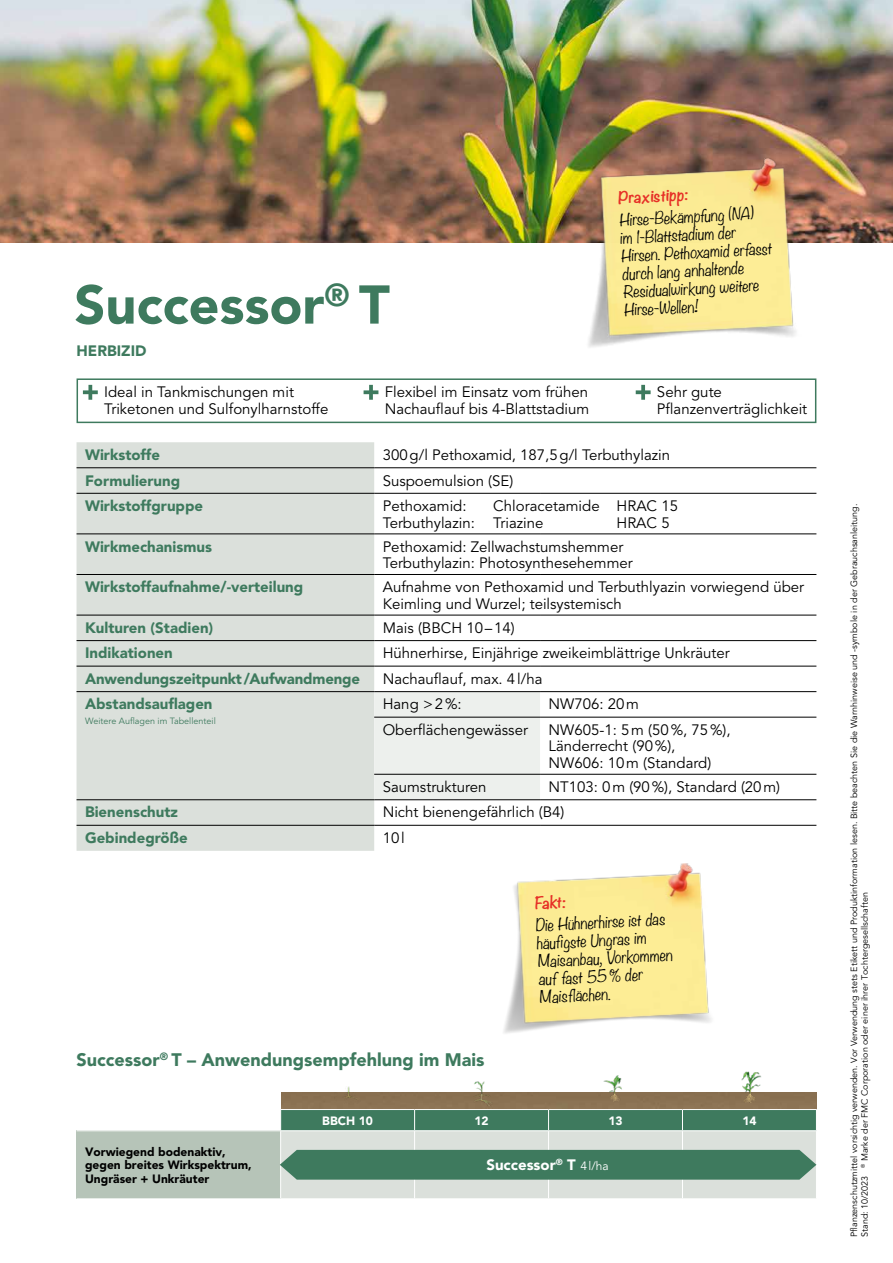
<style>
.page{position:relative;width:893px;height:1263px;background:#fff}
.page>*{position:absolute;margin:0;border:0;box-sizing:border-box;transform-origin:0 0}
.t1{font:900 54px "Avenir LT Pro";color:#3e7a5e}
.t2{font:900 18px "Avenir LT Pro";color:#3e7a5e}
.t3{font:15px/16.5px "Avenir LT Pro";color:#000}
.t4{font:300 15px/18px "Noteworthy";color:#000}
.t5{font:900 15px "Avenir LT Pro";color:#3e7a5e}
.t6{font:900 15px "Avenir LT Pro";color:#fff}
.t7{font:700 15px "Noteworthy";color:#e63027}
.t8{font:900 12px/13.5px "Avenir LT Pro";color:#000}
.t9{font:900 12px "Avenir LT Pro";color:#fff}
.t10{font:9px/10.5px "Avenir LT Pro";color:#000}
.t11{font:9px "Avenir LT Pro";color:#3e7a5e}
.s1{font-weight:400;font-size:12px}
</style>
<div class="page">
<img style="left:0;top:0;width:893px;height:242px">
<div style="left:77px;top:442px;width:297px;height:409px;background:#dbe0db"></div>
<div style="left:374px;top:692px;width:166px;height:107px;background:#edf0ed"></div>
<hr style="left:77px;top:467px;width:297px;height:1px;background:#000">
<hr style="left:374px;top:467px;width:166px;height:1px;background:#000">
<hr style="left:540px;top:467px;width:276px;height:1px;background:#000">
<hr style="left:77px;top:493px;width:297px;height:1px;background:#000">
<hr style="left:374px;top:493px;width:166px;height:1px;background:#000">
<hr style="left:540px;top:493px;width:276px;height:1px;background:#000">
<hr style="left:77px;top:533px;width:297px;height:1px;background:#000">
<hr style="left:374px;top:533px;width:166px;height:1px;background:#000">
<hr style="left:540px;top:533px;width:276px;height:1px;background:#000">
<hr style="left:77px;top:574px;width:297px;height:1px;background:#000">
<hr style="left:374px;top:574px;width:166px;height:1px;background:#000">
<hr style="left:540px;top:574px;width:276px;height:1px;background:#000">
<hr style="left:77px;top:615px;width:297px;height:1px;background:#000">
<hr style="left:374px;top:615px;width:166px;height:1px;background:#000">
<hr style="left:540px;top:615px;width:276px;height:1px;background:#000">
<hr style="left:77px;top:640px;width:297px;height:1px;background:#000">
<hr style="left:374px;top:640px;width:166px;height:1px;background:#000">
<hr style="left:540px;top:640px;width:276px;height:1px;background:#000">
<hr style="left:77px;top:666px;width:297px;height:1px;background:#000">
<hr style="left:374px;top:666px;width:166px;height:1px;background:#000">
<hr style="left:540px;top:666px;width:276px;height:1px;background:#000">
<hr style="left:77px;top:691px;width:297px;height:1px;background:#000">
<hr style="left:374px;top:691px;width:166px;height:1px;background:#000">
<hr style="left:540px;top:691px;width:276px;height:1px;background:#000">
<hr style="left:374px;top:717px;width:166px;height:1px;background:#000">
<hr style="left:540px;top:717px;width:276px;height:1px;background:#000">
<hr style="left:374px;top:774px;width:166px;height:1px;background:#000">
<hr style="left:540px;top:774px;width:276px;height:1px;background:#000">
<hr style="left:77px;top:799px;width:297px;height:1px;background:#000">
<hr style="left:374px;top:799px;width:166px;height:1px;background:#000">
<hr style="left:540px;top:799px;width:276px;height:1px;background:#000">
<hr style="left:77px;top:825px;width:297px;height:1px;background:#000">
<hr style="left:374px;top:825px;width:166px;height:1px;background:#000">
<hr style="left:540px;top:825px;width:276px;height:1px;background:#000">
<div style="left:281px;top:1092px;width:535px;height:17px;background:#8a7152"></div>
<img style="left:334px;top:1086px;width:27px;height:23px">
<img style="left:468px;top:1081px;width:27px;height:28px">
<img style="left:602px;top:1075px;width:27px;height:34px">
<img style="left:736px;top:1071px;width:27px;height:38px">
<div style="left:77px;top:1131px;width:204px;height:68px;background:#b6c4b8"></div>
<hr style="left:77px;top:1198px;width:204px;height:1px;background:#fff">
<svg style="left:280px;top:1109px;width:537px;height:90px;background:#87a998"></svg>
<div style="left:77px;top:378px;width:739px;height:45px;background:#fff;border:2px solid #3e7a5e"></div>
<svg style="left:83px;top:385px;width:15px;height:15px"></svg>
<svg style="left:364px;top:385px;width:14px;height:15px"></svg>
<svg style="left:636px;top:385px;width:15px;height:15px"></svg>
<img style="left:576px;top:157px;width:227px;height:190px">
<img style="left:504px;top:863px;width:207px;height:170px">
<h1 class="t1" style="left:74px;top:272px;width:317px">Successor<sup>®</sup> T</h1>
<p class="t5" style="left:77px;top:341px;width:71px">HERBIZID</p>
<p class="t7" style="left:617px;top:184px;width:72px;rotate:-3deg">Praxistipp:</p>
<p class="t4" style="left:618px;top:211px;width:153px;rotate:-3deg">Hirse-Bekämpfung (NA)<br>im 1-Blattstadium der<br>Hirsen. Pethoxamid erfasst durch lang anhaltende<br>Residualwirkung weitere<br>Hirse-Wellen!</p>
<p class="t3" style="left:104px;top:384px;width:226px">Ideal in Tankmischungen mit<br>Triketonen und Sulfonylharnstoffe</p>
<p class="t3" style="left:385px;top:384px;width:206px">Flexibel im Einsatz vom frühen<br>Nachauflauf bis 4-Blattstadium</p>
<p class="t3" style="left:657px;top:384px;width:152px">Sehr gute<br>Pflanzenverträglichkeit</p>
<p class="t5" style="left:85px;top:446px;width:76px">Wirkstoffe</p>
<p class="t3" style="left:383px;top:447px;width:289px">300g/l Pethoxamid, 187,5g/l Terbuthylazin</p>
<p class="t5" style="left:85px;top:471px;width:97px">Formulierung</p>
<p class="t3" style="left:383px;top:472px;width:132px">Suspoemulsion (SE)</p>
<p class="t5" style="left:85px;top:497px;width:120px">Wirkstoffgruppe</p>
<p class="t3" style="left:383px;top:498px;width:85px">Pethoxamid:</p>
<p class="t3" style="left:383px;top:498px;width:297px;text-indent:111px">Chloracetamide HRAC 15<br>Terbuthylazin: Triazine</p>
<p class="t3" style="left:617px;top:514px;width:55px">HRAC 5</p>
<p class="t5" style="left:85px;top:537px;width:128px">Wirkmechanismus</p>
<p class="t3" style="left:383px;top:538px;width:252px">Pethoxamid: Zellwachstumshemmer<br>Terbuthylazin: Photosynthesehemmer</p>
<p class="t5" style="left:85px;top:578px;width:220px">Wirkstoffaufnahme/-verteilung</p>
<p class="t3" style="left:383px;top:579px;width:423px">Aufnahme von Pethoxamid und Terbuthlyazin vorwiegend über<br>Keimling und Wurzel; teilsystemisch</p>
<p class="t5" style="left:85px;top:618px;width:130px">Kulturen (Stadien)</p>
<p class="t3" style="left:383px;top:620px;width:134px">Mais (BBCH 10–14)</p>
<p class="t5" style="left:85px;top:644px;width:89px">Indikationen</p>
<p class="t3" style="left:383px;top:645px;width:349px">Hühnerhirse, Einjährige zweikeimblättrige Unkräuter</p>
<p class="t5" style="left:85px;top:669px;width:277px">Anwendungszeitpunkt /Aufwandmenge</p>
<p class="t3" style="left:383px;top:671px;width:161px">Nachauflauf, max. 4l/ha</p>
<p class="t5" style="left:85px;top:695px;width:129px">Abstandsauflagen</p>
<p class="t11" style="left:85px;top:716px;width:132px">Weitere Auflagen im Tabellenteil</p>
<p class="t3" style="left:383px;top:696px;width:81px">Hang &gt;2%:</p>
<p class="t3" style="left:549px;top:696px;width:92px">NW706: 20m</p>
<p class="t3" style="left:383px;top:722px;width:147px">Oberflächengewässer</p>
<p class="t3" style="left:549px;top:722px;width:184px">NW605-1: 5m (50%, 75%),<br>Länderrecht (90%),<br>NW606: 10m (Standard)</p>
<p class="t3" style="left:383px;top:779px;width:105px">Saumstrukturen</p>
<p class="t3" style="left:549px;top:779px;width:233px">NT103: 0m (90%), Standard (20m)</p>
<p class="t5" style="left:85px;top:803px;width:95px">Bienenschutz</p>
<p class="t3" style="left:383px;top:804px;width:183px">Nicht bienengefährlich (B4)</p>
<p class="t5" style="left:85px;top:829px;width:104px">Gebindegröße</p>
<p class="t3" style="left:383px;top:830px;width:24px">10l</p>
<p class="t2" style="left:77px;top:1048px;width:409px">Successor<sup>®</sup> T – Anwendungsempfehlung im Mais</p>
<p class="t7" style="left:534px;top:890px;width:33px;rotate:-3deg">Fakt:</p>
<p class="t4" style="left:535px;top:916px;width:137px;rotate:-3deg">Die Hühnerhirse ist das häufi gste Ungras im<br>Maisanbau, Vorkommen auf fast 55% der<br>Maisflächen.</p>
<p class="t8" style="left:85px;top:1145px;width:168px">Vorwiegend bodenaktiv, gegen breites Wirkspektrum,<br>Ungräser + Unkräuter</p>
<p class="t9" style="left:322px;top:1113px;width:52px">BBCH 10</p>
<p class="t9" style="left:474px;top:1113px;width:16px">12</p>
<p class="t9" style="left:608px;top:1113px;width:16px">13</p>
<p class="t9" style="left:742px;top:1113px;width:16px">14</p>
<p class="t6" style="left:486px;top:1156px;width:124px">Successor<sup>®</sup> T <span class="s1">4l/ha</span></p>
<p class="t10" style="left:849px;top:1237px;width:735px;rotate:-90deg">Pflanzenschutzmittel vorsichtig verwenden. Vor Verwendung stets Etikett und Produktinformation lesen. Bitte beachten Sie die Warnhinweise und -symbole in der Gebrauchsanleitung.<br>Stand: 10/2023 <sup>®</sup> Marke der FMC Corporation oder einer ihrer Tochtergesellschaften</p>
</div>
